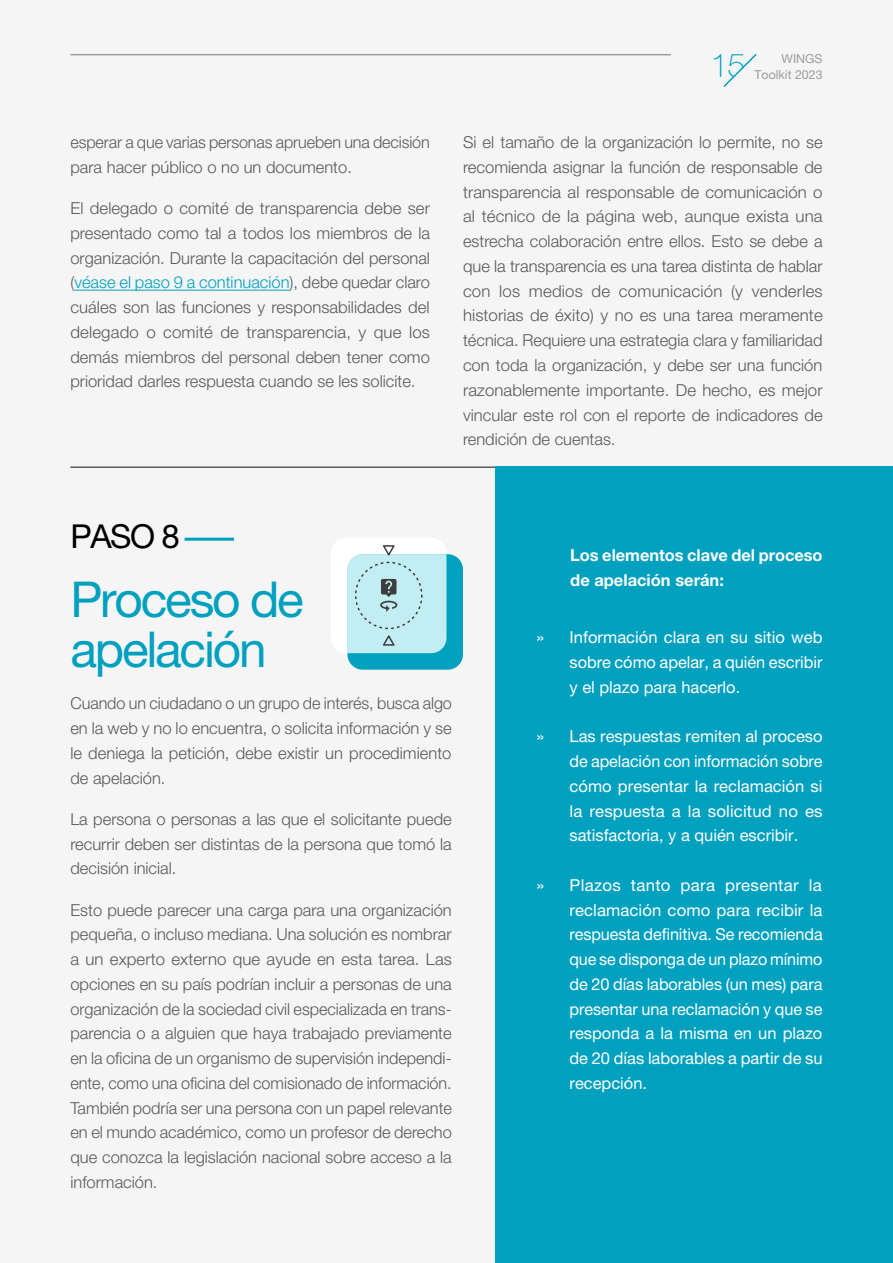
<style>
.page{position:relative;width:893px;height:1263px;background:#f5f5f5}
.page>*{position:absolute;margin:0;border:0;box-sizing:border-box;transform-origin:0 0}
.t1{font:49.5px/49.5px "Helvetica Neue LT Pro";letter-spacing:-.045em;color:#00a0bf}
.t2{font:33px "Helvetica Neue LT Pro";color:#000}
.t3{font:100 33px "Helvetica Neue LT Pro";color:#00a0bf}
.t4{font:300 16.5px/24.8px "Helvetica Neue LT Pro";color:#59595c;text-align:justify}
.t5{font:16.5px/24.8px "Helvetica Neue LT Pro";color:#fff;text-align:justify}
.t6{font:700 16.5px/24.8px "Helvetica Neue LT Pro";color:#fff}
.t7{font:12.3px/16.5px "Helvetica Neue LT Pro";color:#9a9d9d;text-align:right}
.s1{color:#00a0bf}
</style>
<div class="page">
<div style="left:495px;top:466px;width:398px;height:797px;background:#00a0bf"></div>
<svg style="left:723px;top:54px;width:34px;height:33px"></svg>
<hr style="left:70px;top:54px;width:601px;height:1px;background:#9a9d9d">
<hr style="left:74px;top:290px;width:216px;height:1px;background:#00a0bf">
<hr style="left:70px;top:466px;width:425px;height:2px;background:#59595c">
<hr style="left:185px;top:538px;width:49px;height:3px;background:#00a0bf">
<div style="left:347px;top:554px;width:116px;height:116px;background:#00a0bf;border-radius:15px"></div>
<svg style="left:347px;top:545px;width:99px;height:108px;background:#bfe6ea"></svg>
<p class="t4" style="left:70px;top:130px;width:361px">esperar a que varias personas aprueben una decisión para hacer público o no un documento.</p>
<p class="t4" style="left:70px;top:196px;width:361px">El delegado o comité de transparencia debe ser presentado como tal a todos los miembros de la organización. Durante la capacitación del personal (<span class="s1">véase el paso 9 a continuación</span>), debe quedar claro cuáles son las funciones y responsabilidades del delegado o comité de transparencia, y que los demás miembros del personal deben tener como prioridad darles respuesta cuando se les solicite.</p>
<h2 class="t3" style="left:710px;top:47px;width:37px">15</h2>
<p class="t7" style="left:754px;top:50px;width:70px">WINGS<br>Toolkit 2023</p>
<p class="t4" style="left:463px;top:130px;width:361px">Si el tamaño de la organización lo permite, no se recomienda asignar la función de responsable de transparencia al responsable de comunicación o al técnico de la página web, aunque exista una estrecha colaboración entre ellos. Esto se debe a que la transparencia es una tarea distinta de hablar con los medios de comunicación (y venderles historias de éxito) y no es una tarea meramente técnica. Requiere una estrategia clara y familiaridad con toda la organización, y debe ser una función razonablemente importante. De hecho, es mejor vincular este rol con el reporte de indicadores de rendición de cuentas.</p>
<h2 class="t2" style="left:70px;top:517px;width:111px">PASO 8</h2>
<h1 class="t1" style="left:70px;top:574px;width:235px">Proceso de apelación</h1>
<p class="t4" style="left:70px;top:691px;width:383px">Cuando un ciudadano o un grupo de interés, busca algo en la web y no lo encuentra, o solicita información y se le deniega la petición, debe existir un procedimiento de apelación.</p>
<p class="t4" style="left:70px;top:806px;width:383px">La persona o personas a las que el solicitante puede recurrir deben ser distintas de la persona que tomó la decisión inicial.</p>
<p class="t4" style="left:70px;top:897px;width:383px">Esto puede parecer una carga para una organización pequeña, o incluso mediana. Una solución es nombrar a un experto externo que ayude en esta tarea. Las opciones en su país podrían incluir a personas de una organización de la sociedad civil especializada en trans&shy;parencia o a alguien que haya trabajado previamente en la oficina de un organismo de supervisión independi&shy;ente, como una oficina del comisionado de información.<br>También podría ser una persona con un papel relevante en el mundo académico, como un profesor de derecho que conozca la legislación nacional sobre acceso a la información.</p>
<p class="t6" style="left:570px;top:542px;width:254px">Los elementos clave del proceso de apelación serán:</p>
<p class="t5" style="left:569px;top:625px;width:255px;text-indent:-33px">» Información clara en su sitio web sobre cómo apelar, a quién escribir y el plazo para hacerlo.</p>
<p class="t5" style="left:569px;top:724px;width:255px;text-indent:-33px">» Las respuestas remiten al proceso de apelación con información sobre cómo presentar la reclamación si la respuesta a la solicitud no es satisfactoria, y a quién escribir.</p>
<p class="t5" style="left:569px;top:872px;width:255px;text-indent:-33px">» Plazos tanto para presentar la reclamación como para recibir la respuesta definitiva. Se recomienda que se disponga de un plazo mínimo de 20 días laborables (un mes) para presentar una reclamación y que se responda a la misma en un plazo de 20 días laborables a partir de su recepción.</p>
</div>
